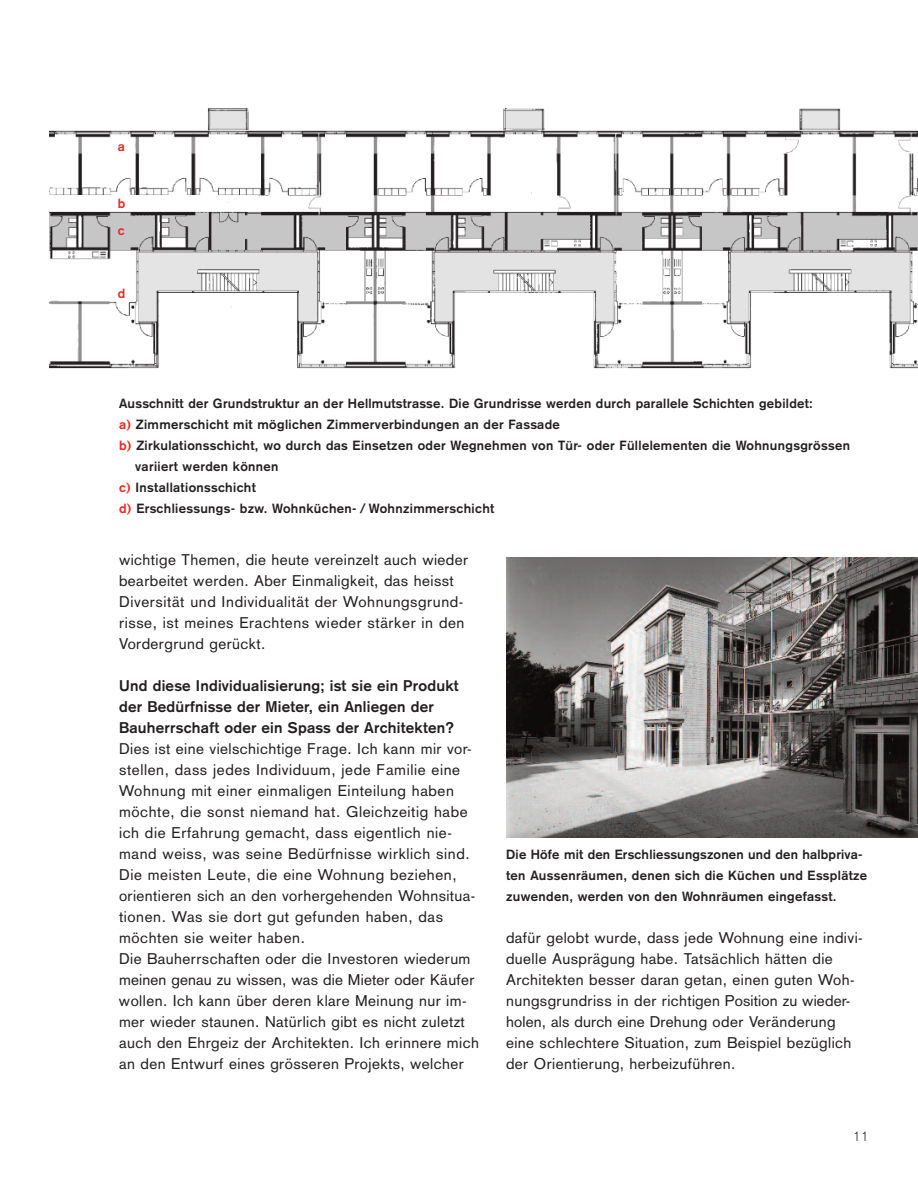
<style>
.page{position:relative;width:918px;height:1191px;background:#fff}
.page>*{position:absolute;margin:0;border:0;box-sizing:border-box;transform-origin:0 0}
.t1{font:15.22px/21px "Akzidenz Grotesk";letter-spacing:.03em;color:#231f20}
.t2{font:700 15.22px/21px "Akzidenz Grotesk";letter-spacing:.015em;color:#231f20}
.t3{font:700 13.12px/21px "Akzidenz Grotesk";letter-spacing:.03em;color:#231f20}
.t4{font:700 13.12px/26.2px "Akzidenz Grotesk";color:#ec2724}
.t5{font:300 13.12px "Akzidenz Grotesk";color:#231f20}
.s1{color:#ec2724}
</style>
<div class="page">
<img style="left:506px;top:557px;width:412px;height:281px">
<img style="left:50px;top:108px;width:868px;height:261px">
<p class="t4" style="left:118px;top:134px;width:9px">a</p>
<p class="t4" style="left:118px;top:192px;width:9px">b c</p>
<p class="t4" style="left:118px;top:281px;width:9px">d</p>
<p class="t3" style="left:119px;top:393px;width:695px">Ausschnitt der Grundstruktur an der Hellmutstrasse. Die Grundrisse werden durch parallele Schichten gebildet:</p>
<p class="t3" style="left:119px;top:414px;width:442px"><span class="s1">a)</span> Zimmerschicht mit möglichen Zimmerverbindungen an der Fassade</p>
<p class="t3" style="left:119px;top:435px;width:732px"><span class="s1">b)</span> Zirkulationsschicht, wo durch das Einsetzen oder Wegnehmen von Tür- oder Füllelementen die Wohnungsgrössen</p>
<p class="t3" style="left:135px;top:456px;width:145px">variiert werden können</p>
<p class="t3" style="left:119px;top:477px;width:138px"><span class="s1">c)</span> Installationsschicht</p>
<p class="t3" style="left:119px;top:498px;width:377px"><span class="s1">d)</span> Erschliessungs- bzw. Wohnküchen- / Wohnzimmerschicht</p>
<p class="t1" style="left:119px;top:550px;width:351px">wichtige Themen, die heute vereinzelt auch wieder bearbeitet werden. Aber Einmaligkeit, das heisst Diversität und Individualität der Wohnungsgrund&shy;risse, ist meines Erachtens wieder stärker in den Vordergrund gerückt.</p>
<p class="t2" style="left:119px;top:676px;width:341px">Und diese Individualisierung; ist sie ein Produkt der Bedürfnisse der Mieter, ein Anliegen der<br>Bauherrschaft oder ein Spass der Architekten?</p>
<p class="t1" style="left:119px;top:739px;width:361px">Dies ist eine vielschichtige Frage. Ich kann mir vor&shy;stellen, dass jedes Individuum, jede Familie eine Wohnung mit einer einmaligen Einteilung haben möchte, die sonst niemand hat. Gleichzeitig habe ich die Erfahrung gemacht, dass eigentlich nie&shy;mand weiss, was seine Bedürfnisse wirklich sind.<br>Die meisten Leute, die eine Wohnung beziehen, orientieren sich an den vorhergehenden Wohnsitua&shy;tionen. Was sie dort gut gefunden haben, das möchten sie weiter haben.<br>Die Bauherrschaften oder die Investoren wiederum meinen genau zu wissen, was die Mieter oder Käufer wollen. Ich kann über deren klare Meinung nur im&shy;mer wieder staunen. Natürlich gibt es nicht zuletzt auch den Ehrgeiz der Architekten. Ich erinnere mich an den Entwurf eines grösseren Projekts, welcher</p>
<p class="t3" style="left:506px;top:845px;width:362px">Die Höfe mit den Erschliessungszonen und den halbpriva&shy;ten Aussenräumen, denen sich die Küchen und Essplätze zuwenden, werden von den Wohnräumen eingefasst.</p>
<p class="t1" style="left:506px;top:929px;width:358px">dafür gelobt wurde, dass jede Wohnung eine indivi&shy;duelle Ausprägung habe. Tatsächlich hätten die Architekten besser daran getan, einen guten Woh&shy;nungsgrundriss in der richtigen Position zu wieder&shy;holen, als durch eine Drehung oder Veränderung eine schlechtere Situation, zum Beispiel bezüglich der Orientierung, herbeizuführen.</p>
<p class="t5" style="left:853px;top:1131px;width:17px">11</p>
</div>
